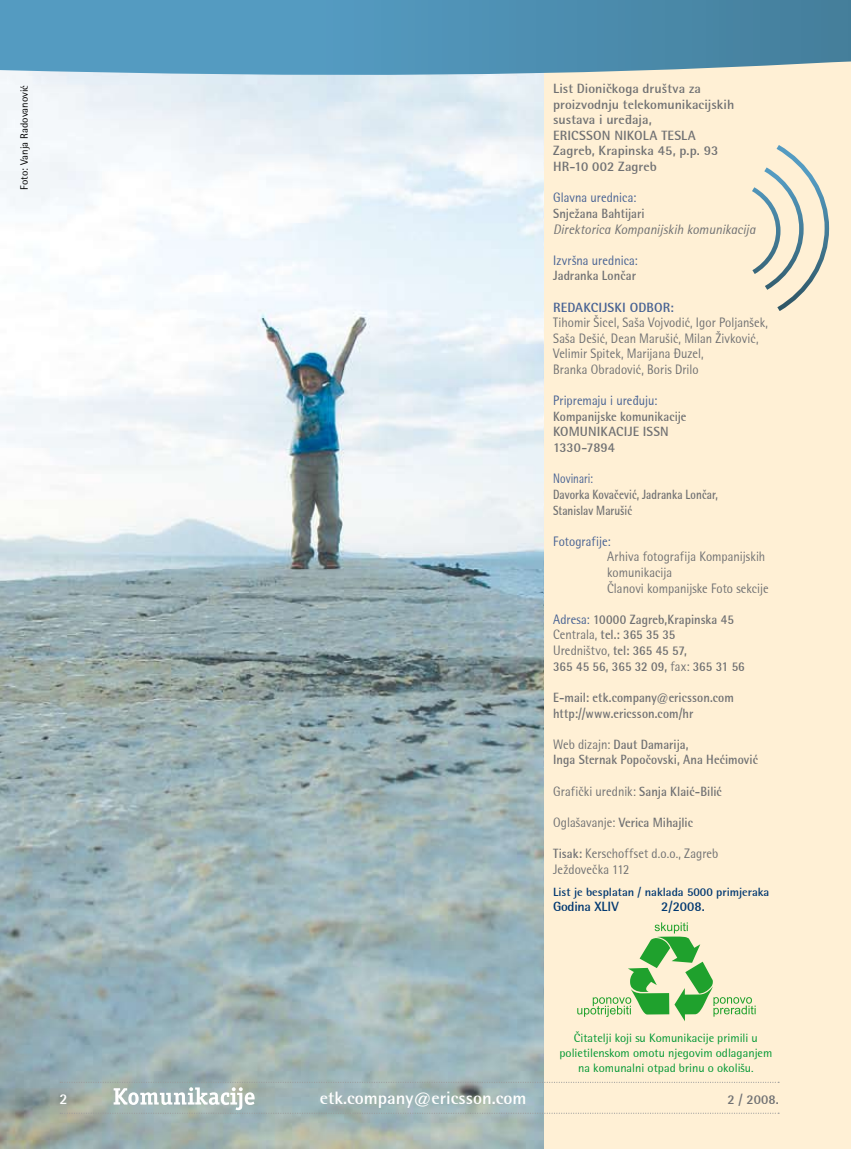
<style>
.page{position:relative;width:851px;height:1149px;background:#fff}
.page>*{position:absolute;margin:0;border:0;box-sizing:border-box;transform-origin:0 0}
.t1{font:700 18px "Rotis Semi Sans CE";color:#fff}
.t2{font:700 13.5px/15.6px "Rotis Semi Sans CE";letter-spacing:.005em;color:#707173;scale:.9 1}
.t3{font:500 13.5px/15.6px "Rotis Semi Sans CE";letter-spacing:.005em;color:#707173;scale:.9 1}
.t4{font:700 13.5px/15.6px "Rotis Semi Sans CE";letter-spacing:.005em;color:#707173}
.t5{font:500 13.5px "Rotis Semi Sans CE";letter-spacing:.005em;color:#466193;scale:.9 1}
.t6{font:700 13.5px/15.6px "Rotis Semi Sans CE";letter-spacing:.005em;color:#707173;scale:.8 1}
.t7{font:italic 500 13.5px "Rotis Semi Sans CE";color:#707173;scale:.94 1}
.t8{font:700 13.5px "Rotis Semi Sans CE";letter-spacing:.01em;color:#466193}
.t9{font:700 13.5px "Rotis Semi Sans CE";letter-spacing:-.02em;color:#003871}
.t10{font:500 13.5px "Rotis Semi Sans CE";letter-spacing:.005em;color:#466193;scale:.8 1}
.t11{font:500 12px/15px "Rotis Semi Sans CE";color:#009833;text-align:center}
.t12{font:700 12px "Rotis Semi Sans CE";color:#003871}
.t13{font:500 10.5px "Rotis Semi Sans CE";color:#000}
.s1{font-weight:500;color:#466193}
.s2{font-weight:500}
.s3{font-weight:700}
</style>
<div class="page">
<img style="left:0;top:79px;width:544px;height:1069px">
<div style="left:544px;top:0;width:306px;height:1148px;background:#fff0d5"></div>
<svg style="left:0;top:0;width:850px;height:79px;background:#5e9ab9"></svg>
<svg style="left:752px;top:145px;width:78px;height:166px"></svg>
<svg style="left:577px;top:922px;width:178px;height:98px"></svg>
<svg style="left:60px;top:1081px;width:719px;height:32px"></svg>
<p class="t13" style="left:18px;top:189px;width:106px;rotate:-90deg">Foto: Vanja Radovanović</p>
<p class="t4" style="left:553px;top:81px;width:183px">List Dioničkoga društva za proizvodnju telekomunikacijskih sustava i uređaja,<br>ERICSSON NIKOLA TESLA<br>Zagreb, Krapinska 45, p.p. 93<br>HR-10 002 Zagreb</p>
<p class="t5" style="left:553px;top:190px;width:94px">Glavna urednica:</p>
<p class="t2" style="left:553px;top:206px;width:103px">Snježana Bahtijari</p>
<p class="t7" style="left:553px;top:221px;width:217px">Direktorica Kompanijskih komunikacija</p>
<p class="t5" style="left:553px;top:252px;width:95px">Izvršna urednica:</p>
<p class="t2" style="left:553px;top:268px;width:93px">Jadranka Lončar</p>
<p class="t8" style="left:553px;top:299px;width:122px">REDAKCIJSKI ODBOR:</p>
<p class="t3" style="left:553px;top:315px;width:240px">Tihomir Šicel, Saša Vojvodić, Igor Poljanšek, Saša Dešić, Dean Marušić, Milan Živković, Velimir Spitek, Marijana Đuzel,<br>Branka Obradović, Boris Drilo</p>
<p class="t5" style="left:553px;top:393px;width:117px">Pripremaju i uređuju:</p>
<p class="t2" style="left:553px;top:408px;width:150px">Kompanijske komunikacije<br>KOMUNIKACIJE ISSN<br>1330-7894</p>
<p class="t10" style="left:553px;top:471px;width:51px">Novinari:</p>
<p class="t6" style="left:553px;top:486px;width:207px">Davorka Kovačević, Jadranka Lončar,<br>Stanislav Marušić</p>
<p class="t5" style="left:553px;top:533px;width:65px">Fotografije:</p>
<p class="t3" style="left:607px;top:549px;width:181px">Arhiva fotografija Kompanijskih komunikacija<br>Članovi kompanijske Foto sekcije</p>
<p class="t2" style="left:553px;top:611px;width:214px"><span class="s1">Adresa:</span> 10000 Zagreb,Krapinska 45<br><span class="s2">Centrala,</span> tel.: 365 35 35<br><span class="s2">Uredništvo,</span> tel: 365 45 57,<br>365 45 56, 365 32 09, <span class="s2">fax:</span> 365 31 56</p>
<p class="t2" style="left:553px;top:689px;width:202px">E-mail: etk.company@ericsson.com http://www.ericsson.com/hr</p>
<p class="t2" style="left:553px;top:736px;width:229px"><span class="s2">Web dizajn:</span> Daut Damarija,<br>Inga Sternak Popočovski, Ana Hećimović</p>
<p class="t3" style="left:553px;top:783px;width:189px">Grafički urednik: <span class="s3">Sanja Klaić-Bilić</span></p>
<p class="t2" style="left:553px;top:814px;width:157px"><span class="s2">Oglašavanje:</span> Verica Mihajlic</p>
<p class="t3" style="left:553px;top:845px;width:185px"><span class="s3">Tisak:</span> Kerschoffset d.o.o., Zagreb<br>Ježdovečka 112</p>
<p class="t12" style="left:553px;top:885px;width:218px">List je besplatan / naklada 5000 primjeraka</p>
<p class="t9" style="left:553px;top:898px;width:67px">Godina XLIV</p>
<p class="t9" style="left:661px;top:898px;width:45px">2/2008.</p>
<p class="t11" style="left:559px;top:1029px;width:214px">Čitatelji koji su Komunikacije primili u polietilenskom omotu njegovim odlaganjem na komunalni otpad brinu o okolišu.</p>
<h1 class="t1" style="left:320px;top:1087px;width:208px">etk.company@ericsson.com</h1>
<p class="t4" style="left:727px;top:1091px;width:53px">2 / 2008.</p>
</div>
